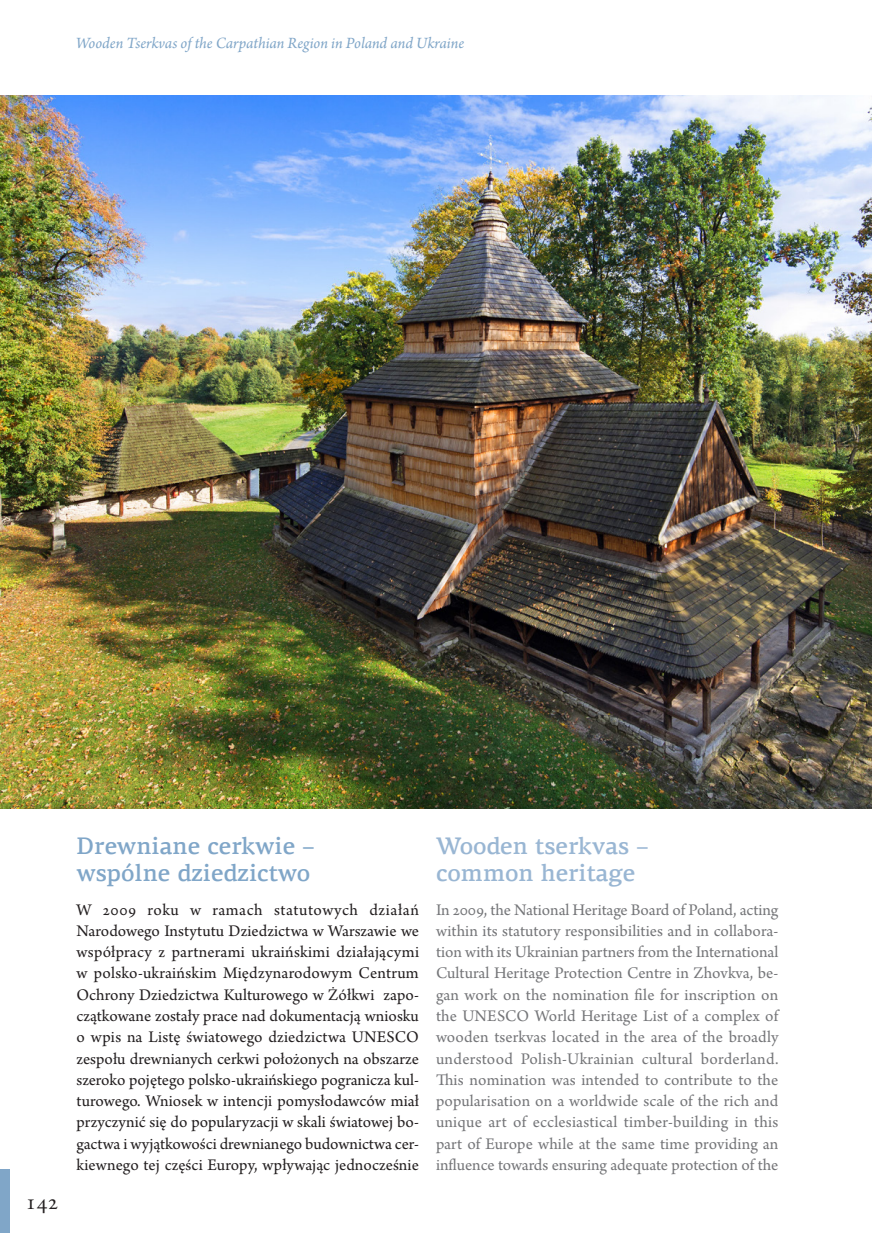
<style>
.page{position:relative;width:872px;height:1255px;background:#fff}
.page>*{position:absolute;margin:0;border:0;box-sizing:border-box;transform-origin:0 0}
.t1{font:500 24px/27px "PF Agora Serif Pro";color:#80a6c8}
.t2{font:500 24px/27px "PF Agora Serif Pro";color:#99b6d3}
.t3{font:22.5px "Adobe Garamond Pro";color:#231f20}
.t4{font:17.1px/21.3px "Arno Pro";color:#757679;text-align:justify}
.Styl_akapitowy_1{font:17.1px/21.3px "Arno Pro";letter-spacing:.005em;color:#231f20;text-align:justify}
.t5{font:italic 16.5px "Arno Pro";letter-spacing:-.005em;color:#80a6c8}
</style>
<div class="page">
<div style="left:0;top:1169px;width:9px;height:63px;background:#80a6c8"></div>
<img style="left:0;top:96px;width:872px;height:712px">
<p class="t5" style="left:76px;top:34px;width:390px">Wooden Tserkvas of the Carpathian Region in Poland and Ukraine</p>
<p class="t5" style="left:76px;top:34px;width:119px">Auschwitz Birkenau</p>
<p class="t3" style="left:26px;top:1187px;width:35px">142</p>
<p class="t1" style="left:77px;top:832px;width:239px">Drewniane cerkwie – wspólne dziedzictwo</p>
<p class="Styl_akapitowy_1" style="left:77px;top:899px;width:344px">W 2009 roku w ramach statutowych działań Narodowego Instytutu Dziedzictwa w Warszawie we współpracy z partnerami ukraińskimi działającymi w polsko-ukraińskim Międzynarodowym Centrum Ochrony Dziedzictwa Kulturowego w Żółkwi zapo&shy;czątkowane zostały prace nad dokumentacją wniosku o wpis na Listę światowego dziedzictwa UNESCO zespołu drewnianych cerkwi położonych na obszarze szeroko pojętego polsko-ukraińskiego pogranicza kul&shy;turowego. Wniosek w intencji pomysłodawców miał przyczynić się do popularyzacji w skali światowej bo&shy;gactwa i wyjątkowości drewnianego budownictwa cer&shy;kiewnego tej części Europy, wpływając jednocześnie</p>
<p class="t2" style="left:436px;top:832px;width:214px">Wooden tserkvas – common heritage</p>
<p class="t4" style="left:436px;top:899px;width:344px">In 2009, the National Heritage Board of Poland, acting within its statutory responsibilities and in collabora&shy;tion with its Ukrainian partners from the International Cultural Heritage Protection Centre in Zhovkva, be&shy;gan work on the nomination file for inscription on the UNESCO World Heritage List of a complex of wooden tserkvas located in the area of the broadly understood Polish-Ukrainian cultural borderland.<br>This nomination was intended to contribute to the popularisation on a worldwide scale of the rich and unique art of ecclesiastical timber-building in this part of Europe while at the same time providing an influence towards ensuring adequate protection of the</p>
</div>
